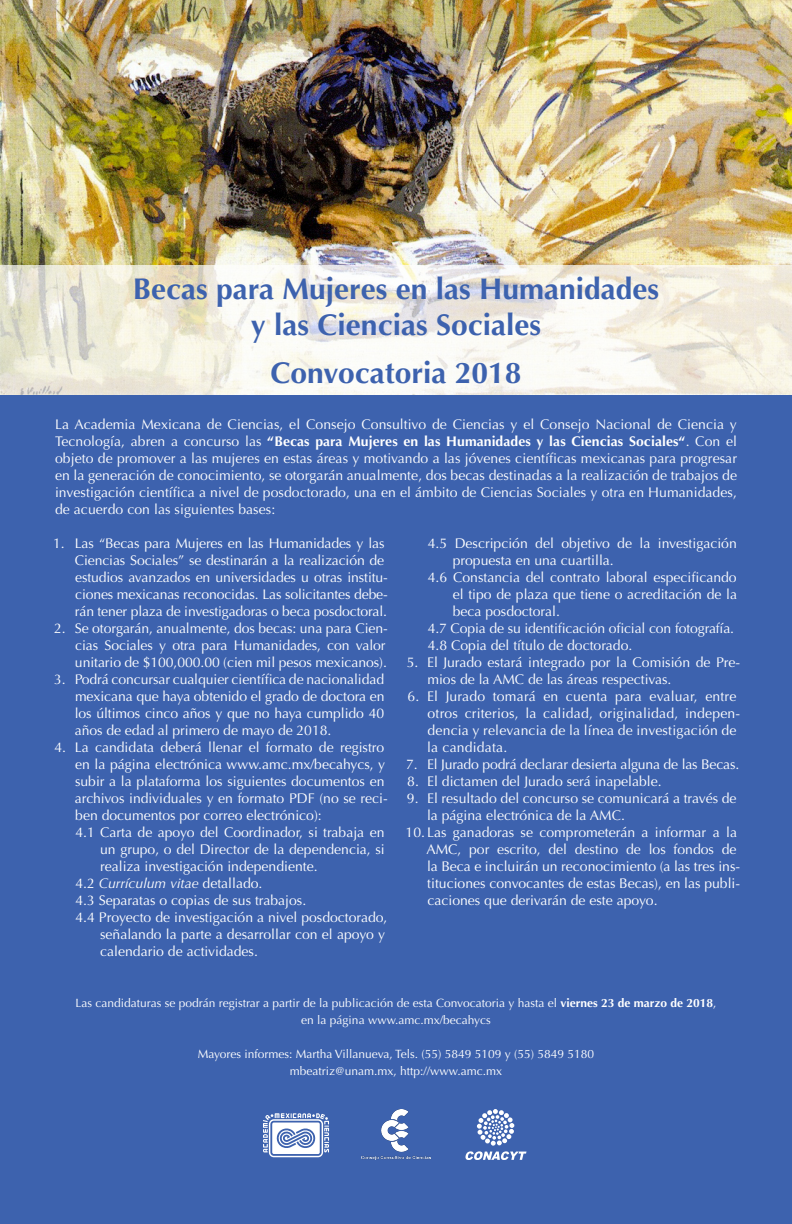
<style>
.page{position:relative;width:792px;height:1224px;background:#fff}
.page>*{position:absolute;margin:0;border:0;box-sizing:border-box;transform-origin:0 0}
.Estilo_de_párrafo_1{font:700 30px/36px "Optima";color:#3d62ae;text-align:center}
.Texto_izquierda{font:14px/17px "Optima";color:#fff}
.t1{font:italic 14px "Optima";color:#fff}
.Texto_centrado{font:12px "Optima";color:#fff}
.s1{font-weight:700}
.s2{font-style:normal}
</style>
<div class="page">
<div style="left:0;top:395px;width:792px;height:829px;background:#3d62ae"></div>
<img style="left:0;top:0;width:792px;height:265px">
<svg style="left:263px;top:1113px;width:66px;height:44px"></svg>
<svg style="left:465px;top:1109px;width:62px;height:51px"></svg>
<svg style="left:0;top:265px;width:792px;height:130px"></svg>
<img style="left:362px;top:1109px;width:69px;height:51px">
<p class="Estilo_de_párrafo_1" style="left:133px;top:271px;width:528px">Becas para Mujeres en las Humanidades y las Ciencias Sociales</p>
<p class="Estilo_de_párrafo_1" style="left:271px;top:355px;width:252px">Convocatoria 2018</p>
<p class="Texto_izquierda" style="left:55px;top:416px;width:684px;text-align:justify">La Academia Mexicana de Ciencias, el Consejo Consultivo de Ciencias y el Consejo Nacional de Ciencia y Tecnología, abren a concurso las <span class="s1">“Becas para Mujeres en las Humanidades y las Ciencias Sociales“</span>. Con el objeto de promover a las mujeres en estas áreas y motivando a las jóvenes científicas mexicanas para progresar en la generación de conocimiento, se otorgarán anualmente, dos becas destinadas a la realización de trabajos de investigación científica a nivel de posdoctorado, una en el ámbito de Ciencias Sociales y otra en Humanidades, de acuerdo con las siguientes bases:</p>
<p class="Texto_izquierda" style="left:75px;top:535px;width:314px;text-indent:-22px">1. Las “Becas para Mujeres en las Humanidades y las Ciencias Sociales” se destinarán a la realización de estudios avanzados en universidades u otras institu&shy;ciones mexicanas reconocidas. Las solicitantes debe&shy;rán tener plaza de investigadoras o beca posdoctoral.</p>
<p class="Texto_izquierda" style="left:75px;top:620px;width:314px;text-indent:-21px">2. Se otorgarán, anualmente, dos becas: una para Cien&shy;cias Sociales y otra para Humanidades, con valor unitario de $100,000.00 (cien mil pesos mexicanos).</p>
<p class="Texto_izquierda" style="left:75px;top:671px;width:311px;text-align:justify;text-indent:-21px">3. Podrá concursar cualquier científica de nacionalidad mexicana que haya obtenido el grado de doctora en los últimos cinco años y que no haya cumplido 40 años de edad al primero de mayo de 2018.</p>
<p class="Texto_izquierda" style="left:75px;top:739px;width:315px;text-indent:-20px">4. La candidata deberá llenar el formato de registro en la página electrónica www.amc.mx/becahycs, y subir a la plataforma los siguientes documentos en archivos individuales y en formato PDF (no se reci&shy;ben documentos por correo electrónico):</p>
<p class="Texto_izquierda" style="left:100px;top:824px;width:286px;text-align:justify;text-indent:-25px">4.1 Carta de apoyo del Coordinador, si trabaja en un grupo, o del Director de la dependencia, si realiza investigación independiente.</p>
<p class="t1" style="left:75px;top:875px;width:188px"><span class="s2">4.2</span> Currículum vitae <span class="s2">detallado.</span></p>
<p class="Texto_izquierda" style="left:75px;top:892px;width:232px">4.3 Separatas o copias de sus trabajos.</p>
<p class="Texto_izquierda" style="left:100px;top:909px;width:289px;text-indent:-25px">4.4 Proyecto de investigación a nivel posdoctorado, señalando la parte a desarrollar con el apoyo y calendario de actividades.</p>
<p class="Texto_izquierda" style="left:453px;top:535px;width:286px;text-indent:-25px">4.5 Descripción del objetivo de la investigación propuesta en una cuartilla.</p>
<p class="Texto_izquierda" style="left:453px;top:569px;width:286px;text-align:justify;text-indent:-25px">4.6 Constancia del contrato laboral especificando el tipo de plaza que tiene o acreditación de la beca posdoctoral.</p>
<p class="Texto_izquierda" style="left:428px;top:620px;width:308px">4.7 Copia de su identificación oficial con fotografía.</p>
<p class="Texto_izquierda" style="left:428px;top:637px;width:206px">4.8 Copia del título de doctorado.</p>
<p class="Texto_izquierda" style="left:427px;top:654px;width:314px;text-indent:-21px">5. El Jurado estará integrado por la Comisión de Pre&shy;mios de la AMC de las áreas respectivas.</p>
<p class="Texto_izquierda" style="left:427px;top:688px;width:315px;text-indent:-20px">6. El Jurado tomará en cuenta para evaluar, entre otros criterios, la calidad, originalidad, indepen&shy;dencia y relevancia de la línea de investigación de la candidata.</p>
<p class="Texto_izquierda" style="left:406px;top:756px;width:335px">7. El Jurado podrá declarar desierta alguna de las Becas.</p>
<p class="Texto_izquierda" style="left:407px;top:773px;width:256px">8. El dictamen del Jurado será inapelable.</p>
<p class="Texto_izquierda" style="left:427px;top:790px;width:311px;text-indent:-20px">9. El resultado del concurso se comunicará a través de la página electrónica de la AMC.</p>
<p class="Texto_izquierda" style="left:426px;top:824px;width:315px;text-indent:-21px">10. Las ganadoras se comprometerán a informar a la AMC, por escrito, del destino de los fondos de la Beca e incluirán un reconocimiento (a las tres ins&shy;tituciones convocantes de estas Becas), en las publi&shy;caciones que derivarán de este apoyo.</p>
<p class="Texto_centrado" style="left:76px;top:996px;width:642px">Las candidaturas se podrán registrar a partir de la publicación de esta Convocatoria y hasta el <span class="s1">viernes 23 de marzo de 2018</span>,</p>
<p class="Texto_centrado" style="left:301px;top:1013px;width:191px">en la página www.amc.mx/becahycs</p>
<p class="Texto_centrado" style="left:198px;top:1047px;width:398px">Mayores informes: Martha Villanueva, Tels. (55) 5849 5109 y (55) 5849 5180</p>
<p class="Texto_centrado" style="left:290px;top:1064px;width:214px">mbeatriz@unam.mx, http://www.amc.mx</p>
</div>
